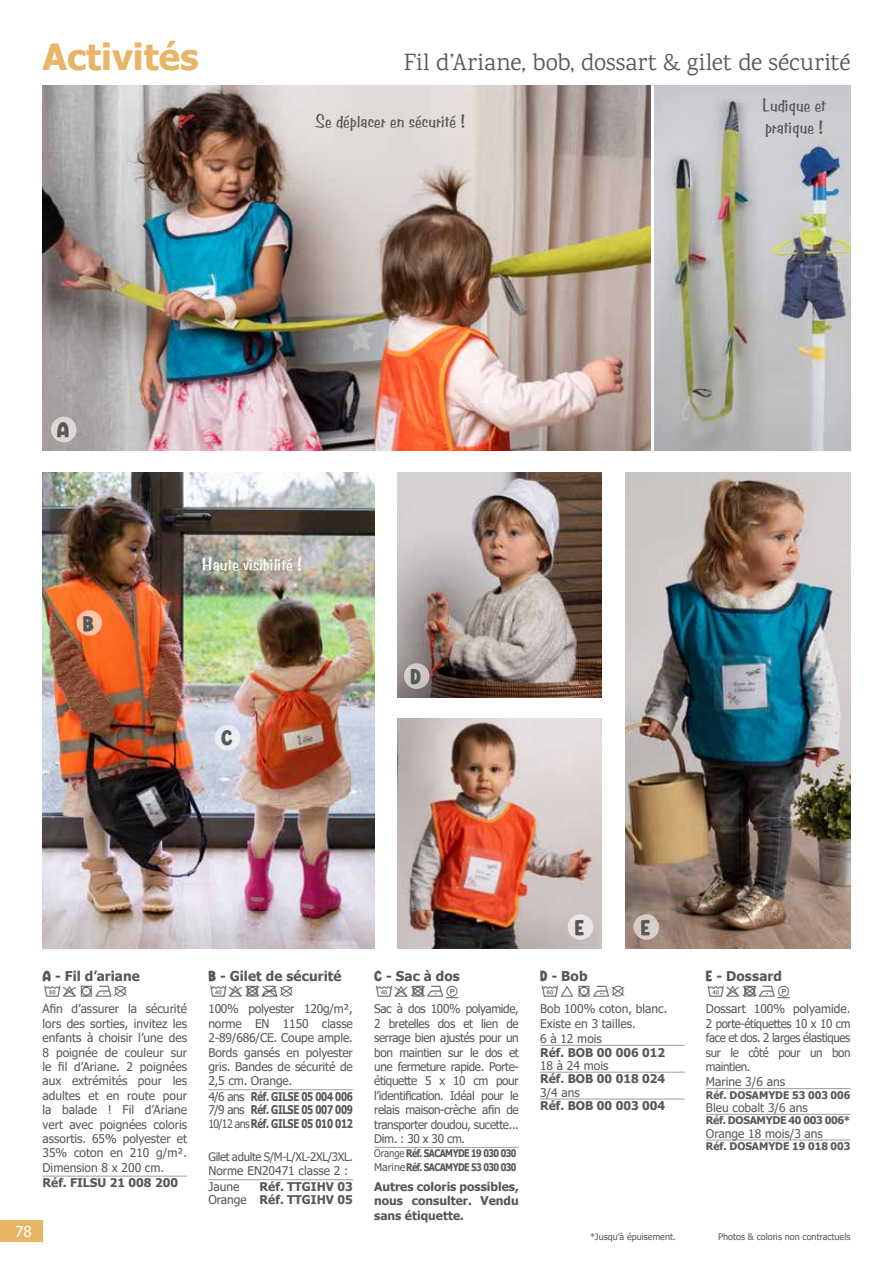
<style>
.page{position:relative;width:893px;height:1263px;background:#fff}
.page>*{position:absolute;margin:0;border:0;box-sizing:border-box;transform-origin:0 0}
.t1{font:700 36px "Tahoma";color:#e7b565}
.t2{font:24px "Karma";color:#575756}
.t3{font:19.5px "Lemon Days";color:#575756}
.t4{font:18px/21.6px "Benguiat Frisky ATT";color:#575756}
.t5{font:18px "Benguiat Frisky ATT";color:#fff}
.t6{font:15px "Entretien";letter-spacing:-.2em;color:#575756}
.t7{font:15px "Tahoma";color:#fff}
.t8{font:700 13.5px "Tahoma";letter-spacing:.005em;color:#575756}
.t9{font:12px/14.4px "Tahoma";letter-spacing:-.005em;color:#575756;text-align:justify}
.t10{font:700 12px/14.4px "Tahoma";color:#575756;text-align:right}
.t11{font:700 12px/13.5px "Tahoma";color:#575756;text-align:justify;scale:.8 1}
.t12{font:11.7px "Tahoma";letter-spacing:-.03em;color:#575756}
.t13{font:700 10.5px/13.5px "Tahoma";letter-spacing:-.06em;color:#575756;scale:.84 1}
.t14{font:700 10.5px "Tahoma";color:#575756}
.t15{font:700 10.5px "Tahoma";letter-spacing:-.03em;color:#575756}
.t16{font:9px "Tahoma";color:#575756}
.s1{font-family:"Lemon Days";font-weight:400}
.s2{font-weight:400}
.s3{font-weight:400;font-size:11.7px}
</style>
<div class="page">
<img style="left:398px;top:472px;width:204px;height:225px">
<div style="left:0;top:1220px;width:43px;height:22px;background:#e7b565"></div>
<img style="left:625px;top:472px;width:225px;height:476px">
<img style="left:655px;top:85px;width:195px;height:366px">
<img style="left:43px;top:472px;width:331px;height:476px">
<img style="left:398px;top:719px;width:204px;height:229px">
<img style="left:43px;top:85px;width:608px;height:366px">
<hr style="left:43px;top:1176px;width:144px;height:1px;background:#9d9d9c">
<hr style="left:540px;top:1045px;width:145px;height:1px;background:#9d9d9c">
<hr style="left:540px;top:1072px;width:145px;height:1px;background:#9d9d9c">
<hr style="left:540px;top:1099px;width:145px;height:1px;background:#9d9d9c">
<hr style="left:706px;top:1088px;width:144px;height:1px;background:#9d9d9c">
<hr style="left:706px;top:1114px;width:144px;height:1px;background:#9d9d9c">
<hr style="left:706px;top:1140px;width:144px;height:1px;background:#9d9d9c">
<hr style="left:208px;top:1089px;width:43px;height:1px;background:#9d9d9c">
<hr style="left:251px;top:1089px;width:102px;height:1px;background:#9d9d9c">
<hr style="left:208px;top:1179px;width:52px;height:1px;background:#9d9d9c">
<hr style="left:260px;top:1179px;width:93px;height:1px;background:#9d9d9c">
<hr style="left:374px;top:1147px;width:32px;height:1px;background:#9d9d9c">
<hr style="left:406px;top:1147px;width:113px;height:1px;background:#9d9d9c">
<div style="left:51px;top:417px;width:26px;height:25px;background:#dbd8d9;border-radius:50%"></div>
<div style="left:215px;top:725px;width:25px;height:25px;background:#ebeef3;border-radius:50%"></div>
<div style="left:404px;top:663px;width:25px;height:26px;background:#cdc9c9;border-radius:50%"></div>
<div style="left:634px;top:914px;width:25px;height:26px;background:#d5cec9;border-radius:50%"></div>
<div style="left:568px;top:914px;width:25px;height:26px;background:#e8e4e4;border-radius:50%"></div>
<div style="left:77px;top:610px;width:25px;height:26px;background:#fdc3a7;border-radius:50%"></div>
<h1 class="t1" style="left:43px;top:32px;width:158px">Activités</h1>
<h2 class="t2" style="left:404px;top:48px;width:448px">Fil d’Ariane, bob, dossart &amp; gilet de sécurité</h2>
<h3 class="t4" style="left:316px;top:111px;width:151px">Se déplacer en sécurité !</h3>
<h3 class="t4" style="left:762px;top:95px;width:65px">Ludique et pratique !</h3>
<h3 class="t3" style="left:57px;top:421px;width:14px">A</h3>
<h3 class="t3" style="left:83px;top:615px;width:13px">B</h3>
<h3 class="t5" style="left:202px;top:553px;width:101px">Haute visibilité !</h3>
<h3 class="t3" style="left:221px;top:730px;width:13px">C</h3>
<h3 class="t3" style="left:411px;top:668px;width:12px">D</h3>
<h3 class="t3" style="left:575px;top:919px;width:11px">E</h3>
<h3 class="t3" style="left:641px;top:919px;width:11px">E</h3>
<p class="t8" style="left:43px;top:966px;width:99px"><span class="s1">A</span> - Fil d’ariane</p>
<p class="t6" style="left:43px;top:985px;width:89px">TJKVA</p>
<p class="t9" style="left:43px;top:1002px;width:146px">Afin d’assurer la sécurité lors des sorties, invitez les enfants à choisir l’une des 8 poignée de couleur sur le fil d’Ariane. 2 poignées aux extrémités pour les adultes et en route pour la balade ! Fil d’Ariane vert avec poignées coloris assortis. 65% polyester et 35% coton en 210 g/m².<br>Dimension 8 x 200 cm.</p>
<p class="t10" style="left:43px;top:1176px;width:137px">Réf. FILSU 21 008 200</p>
<p class="t8" style="left:208px;top:966px;width:135px"><span class="s1">B</span> - Gilet de sécurité</p>
<p class="t6" style="left:208px;top:985px;width:89px">EJMCA</p>
<p class="t9" style="left:208px;top:1002px;width:146px">100% polyester 120g/m², norme EN 1150 classe 2-89/686/CE. Coupe ample.<br>Bords gansés en polyester gris. Bandes de sécurité de 2,5 cm. Orange.</p>
<p class="t11" style="left:208px;top:1090px;width:182px"><span class="s2">4/6 ans</span> Réf. GILSE 05 004 006<br><span class="s2">7/9 ans</span> Réf. GILSE 05 007 009<br><span class="s3">10/12 ans</span>Réf. GILSE 05 010 012</p>
<p class="t12" style="left:208px;top:1149px;width:146px">Gilet adulte S/M-L/XL-2XL/3XL.</p>
<p class="t9" style="left:208px;top:1164px;width:142px">Norme EN20471 classe 2 :</p>
<p class="t10" style="left:208px;top:1180px;width:146px;line-height:13.5px">Réf. TTGIHV 03<br><span class="s2">Orange</span> Réf. TTGIHV 05</p>
<p class="t9" style="left:208px;top:1180px;width:33px">Jaune</p>
<p class="t8" style="left:374px;top:966px;width:87px"><span class="s1">C</span> - Sac à dos</p>
<p class="t6" style="left:374px;top:985px;width:89px">EJMVS</p>
<p class="t9" style="left:374px;top:1002px;width:146px">Sac à dos 100% polyamide, 2 bretelles dos et lien de serrage bien ajustés pour un bon maintien sur le dos et une fermeture rapide. Porte&shy;étiquette 5 x 10 cm pour l’identification. Idéal pour le relais maison-crèche afin de transporter doudou, sucette...<br>Dim. : 30 x 30 cm.</p>
<p class="t13" style="left:374px;top:1147px;width:171px"><span class="s2">Orange</span> Réf. SACAMYDE 19 030 030<br><span class="s2">Marine</span>Réf. SACAMYDE 53 030 030</p>
<p class="t10" style="left:374px;top:1179px;width:146px;text-align:justify">Autres coloris possibles, nous consulter. Vendu sans étiquette.</p>
<p class="t8" style="left:540px;top:966px;width:49px"><span class="s1">D</span> - Bob</p>
<p class="t6" style="left:540px;top:985px;width:89px">TGKBA</p>
<p class="t9" style="left:540px;top:1002px;width:129px;line-height:15px;text-align:left">Bob 100% coton, blanc.<br>Existe en 3 tailles.<br>6 à 12 mois</p>
<p class="t10" style="left:540px;top:1045px;width:127px">Réf. BOB 00 006 012</p>
<p class="t9" style="left:540px;top:1059px;width:70px">18 à 24 mois</p>
<p class="t10" style="left:540px;top:1072px;width:127px">Réf. BOB 00 018 024</p>
<p class="t9" style="left:540px;top:1086px;width:41px">3/4 ans</p>
<p class="t10" style="left:540px;top:1099px;width:127px">Réf. BOB 00 003 004</p>
<p class="t8" style="left:706px;top:966px;width:78px"><span class="s1">E</span> - Dossard</p>
<p class="t6" style="left:706px;top:985px;width:89px">EJMVS</p>
<p class="t9" style="left:706px;top:1002px;width:146px">Dossart 100% polyamide.<br>2 porte-étiquettes 10 x 10 cm face et dos. 2 larges élastiques sur le côté pour un bon maintien.</p>
<p class="t9" style="left:706px;top:1075px;width:81px">Marine 3/6 ans</p>
<p class="t14" style="left:706px;top:1087px;width:146px">Réf. DOSAMYDE 53 003 006</p>
<p class="t9" style="left:706px;top:1101px;width:103px">Bleu cobalt 3/6 ans</p>
<p class="t15" style="left:706px;top:1113px;width:146px">Réf. DOSAMYDE 40 003 006*</p>
<p class="t9" style="left:706px;top:1127px;width:119px">Orange 18 mois/3 ans</p>
<p class="t14" style="left:706px;top:1139px;width:146px">Réf. DOSAMYDE 19 018 003</p>
<p class="t7" style="left:15px;top:1221px;width:18px">78</p>
<p class="t16" style="left:718px;top:1231px;width:134px">Photos &amp; coloris non contractuels</p>
<p class="t16" style="left:590px;top:1231px;width:87px">*Jusqu’à épuisement.</p>
</div>
